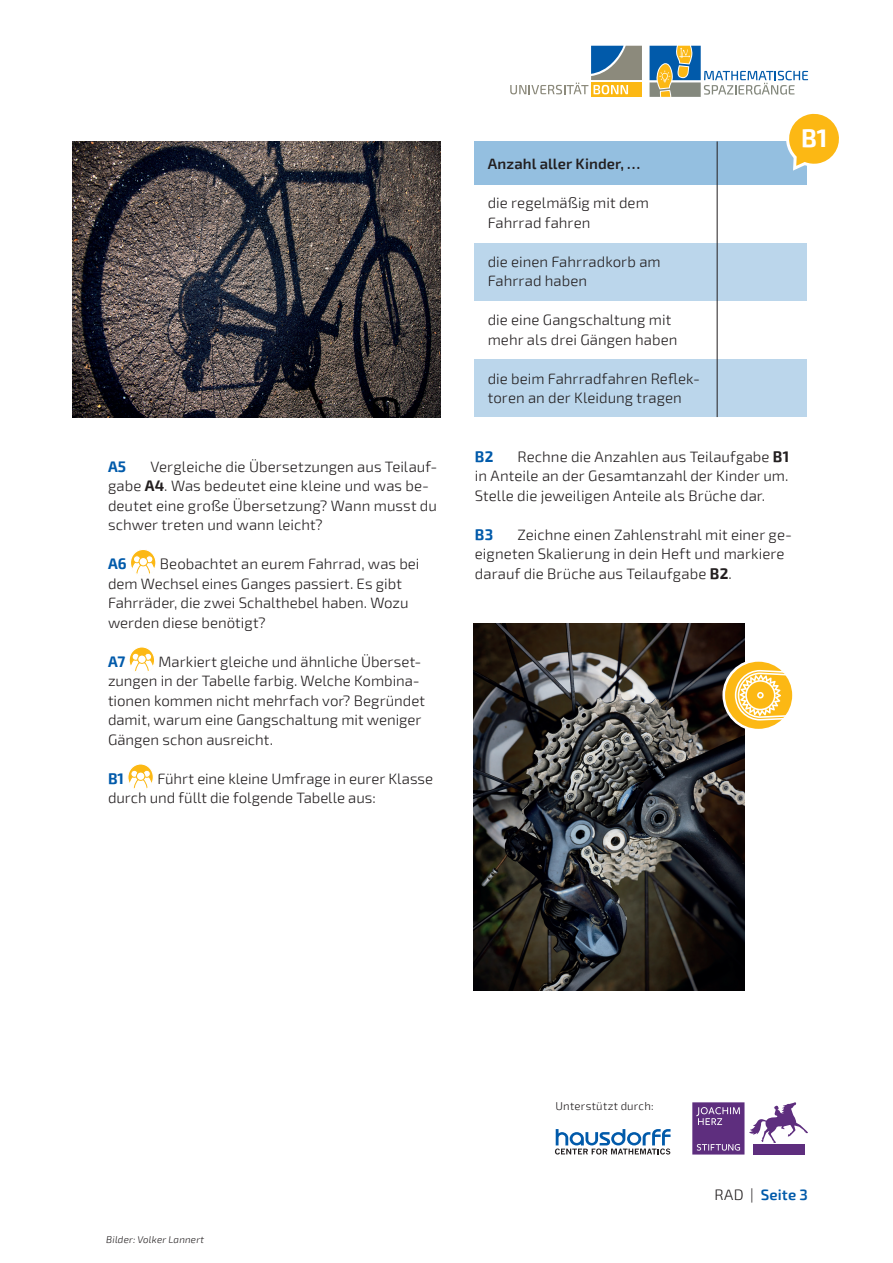
<style>
.page{position:relative;width:893px;height:1263px;background:#fff}
.page>*{position:absolute;margin:0;border:0;box-sizing:border-box;transform-origin:0 0}
.t1{font:700 24.9px "Exo 2";color:#fff}
.t2{font:300 15px/19.5px "Exo 2";color:#231f20}
.t3{font:600 15px "Exo 2";letter-spacing:.005em;color:#231f20}
.t4{font:700 15px "Exo 2";color:#015aaa}
.t5{font:600 15px "Exo 2";letter-spacing:.01em;color:#015aaa}
.t6{font:300 11.4px "Exo 2";letter-spacing:.02em;color:#231f20}
.t7{font:italic 300 9.75px "Exo 2";letter-spacing:.02em;color:#231f20}
.s1{font-weight:700}
.s2{font-weight:300;color:#231f20}
</style>
<div class="page">
<div style="left:474px;top:243px;width:332px;height:58px;background:#bbd6eb"></div>
<div style="left:474px;top:360px;width:332px;height:57px;background:#bbd6eb"></div>
<div style="left:474px;top:141px;width:332px;height:44px;background:#94bfe0"></div>
<svg style="left:786px;top:113px;width:53px;height:60px"></svg>
<hr style="left:717px;top:141px;width:1px;height:276px;background:#231f20">
<svg style="left:591px;top:94px;width:51px;height:3px"></svg>
<svg style="left:510px;top:46px;width:132px;height:48px"></svg>
<svg style="left:650px;top:46px;width:158px;height:51px"></svg>
<svg style="left:555px;top:1129px;width:115px;height:25px"></svg>
<div style="left:692px;top:1102px;width:52px;height:52px;background:#5e2e7e"></div>
<div style="left:754px;top:1144px;width:51px;height:10px;background:#5e2e7e"></div>
<svg style="left:696px;top:1107px;width:44px;height:18px"></svg>
<svg style="left:697px;top:1144px;width:43px;height:7px"></svg>
<svg style="left:749px;top:1102px;width:59px;height:41px"></svg>
<svg style="left:130px;top:549px;width:26px;height:27px"></svg>
<div style="left:133px;top:556px;width:7px;height:7px;background:#fff;border-radius:50%"></div>
<div style="left:133px;top:555px;width:8px;height:8px;border:1px solid #fcb814;border-radius:50%"></div>
<div style="left:146px;top:556px;width:7px;height:7px;background:#fff;border-radius:50%"></div>
<div style="left:145px;top:555px;width:8px;height:8px;border:1px solid #fcb814;border-radius:50%"></div>
<svg style="left:132px;top:560px;width:23px;height:15px"></svg>
<div style="left:139px;top:557px;width:8px;height:9px;background:#fff;border-radius:50%"></div>
<div style="left:139px;top:557px;width:9px;height:9px;border:1px solid #fcb814;border-radius:50%"></div>
<div style="left:130px;top:549px;width:27px;height:28px;border:1px solid #fff;border-radius:50%"></div>
<svg style="left:129px;top:647px;width:26px;height:26px"></svg>
<div style="left:132px;top:653px;width:7px;height:7px;background:#fff;border-radius:50%"></div>
<div style="left:132px;top:653px;width:8px;height:8px;border:1px solid #fcb814;border-radius:50%"></div>
<div style="left:145px;top:653px;width:7px;height:7px;background:#fff;border-radius:50%"></div>
<div style="left:144px;top:653px;width:8px;height:8px;border:1px solid #fcb814;border-radius:50%"></div>
<svg style="left:131px;top:658px;width:22px;height:14px"></svg>
<div style="left:138px;top:655px;width:8px;height:8px;background:#fff;border-radius:50%"></div>
<div style="left:137px;top:655px;width:10px;height:9px;border:1px solid #fcb814;border-radius:50%"></div>
<div style="left:129px;top:646px;width:26px;height:28px;border:1px solid #fff;border-radius:50%"></div>
<svg style="left:128px;top:764px;width:25px;height:26px"></svg>
<div style="left:131px;top:770px;width:7px;height:7px;background:#fff;border-radius:50%"></div>
<div style="left:130px;top:770px;width:8px;height:8px;border:1px solid #fcb814;border-radius:50%"></div>
<div style="left:143px;top:770px;width:7px;height:7px;background:#fff;border-radius:50%"></div>
<div style="left:143px;top:770px;width:8px;height:8px;border:1px solid #fcb814;border-radius:50%"></div>
<svg style="left:129px;top:775px;width:23px;height:14px"></svg>
<div style="left:136px;top:772px;width:9px;height:8px;background:#fff;border-radius:50%"></div>
<div style="left:136px;top:772px;width:9px;height:9px;border:1px solid #fcb814;border-radius:50%"></div>
<div style="left:127px;top:763px;width:27px;height:28px;border:1px solid #fff;border-radius:50%"></div>
<img style="left:73px;top:142px;width:367px;height:275px">
<img style="left:473px;top:623px;width:272px;height:368px">
<svg style="left:722px;top:659px;width:71px;height:72px"></svg>
<p class="t2" style="left:108px;top:457px;width:331px;text-indent:43px">Vergleiche die Übersetzungen aus Teilauf&shy;gabe <span class="s1">A4</span>. Was bedeutet eine kleine und was be&shy;deutet eine große Übersetzung? Wann musst du schwer treten und wann leicht?</p>
<p class="t4" style="left:108px;top:555px;width:20px">A6</p>
<p class="t4" style="left:108px;top:457px;width:20px">A5</p>
<p class="t2" style="left:108px;top:554px;width:313px;text-indent:52px">Beobachtet an eurem Fahrrad, was bei dem Wechsel eines Ganges passiert. Es gibt Fahrräder, die zwei Schalthebel haben. Wozu werden diese benötigt?</p>
<p class="t4" style="left:108px;top:652px;width:19px">A7</p>
<p class="t2" style="left:108px;top:652px;width:319px;text-indent:51px">Markiert gleiche und ähnliche Überset&shy;zungen in der Tabelle farbig. Welche Kombina&shy;tionen kommen nicht mehrfach vor? Begründet damit, warum eine Gangschaltung mit weniger Gängen schon ausreicht.</p>
<p class="t4" style="left:108px;top:769px;width:17px">B1</p>
<p class="t2" style="left:108px;top:769px;width:327px;text-indent:49px">Führt eine kleine Umfrage in eurer Klasse durch und füllt die folgende Tabelle aus:</p>
<p class="t3" style="left:488px;top:155px;width:154px">Anzahl aller Kinder, …</p>
<p class="t2" style="left:488px;top:194px;width:163px">die regelmäßig mit dem<br>Fahrrad fahren</p>
<p class="t2" style="left:488px;top:252px;width:174px">die einen Fahrradkorb am<br>Fahrrad haben</p>
<p class="t2" style="left:488px;top:311px;width:191px">die eine Gangschaltung mit mehr als drei Gängen haben</p>
<p class="t2" style="left:488px;top:369px;width:214px">die beim Fahrradfahren Reflek&shy;toren an der Kleidung tragen</p>
<h1 class="t1" style="left:801px;top:123px;width:28px">B1</h1>
<p class="t2" style="left:475px;top:447px;width:316px;text-align:justify;text-indent:43px">Rechne die Anzahlen aus Teilaufgabe <span class="s1">B1 </span>in Anteile an der Gesamtanzahl der Kinder um.<br>Stelle die jeweiligen Anteile als Brüche dar.</p>
<p class="t4" style="left:475px;top:526px;width:20px">B3</p>
<p class="t4" style="left:475px;top:448px;width:20px">B2</p>
<p class="t2" style="left:475px;top:525px;width:319px;text-indent:43px">Zeichne einen Zahlenstrahl mit einer ge&shy;eigneten Skalierung in dein Heft und markiere darauf die Brüche aus Teilaufgabe <span class="s1">B2</span>.</p>
<p class="t7" style="left:106px;top:1234px;width:99px">Bilder: Volker Lannert</p>
<p class="t6" style="left:555px;top:1099px;width:100px">Unterstützt durch:</p>
<p class="t5" style="left:714px;top:1186px;width:95px"><span class="s2">RAD |</span> Seite 3</p>
</div>
